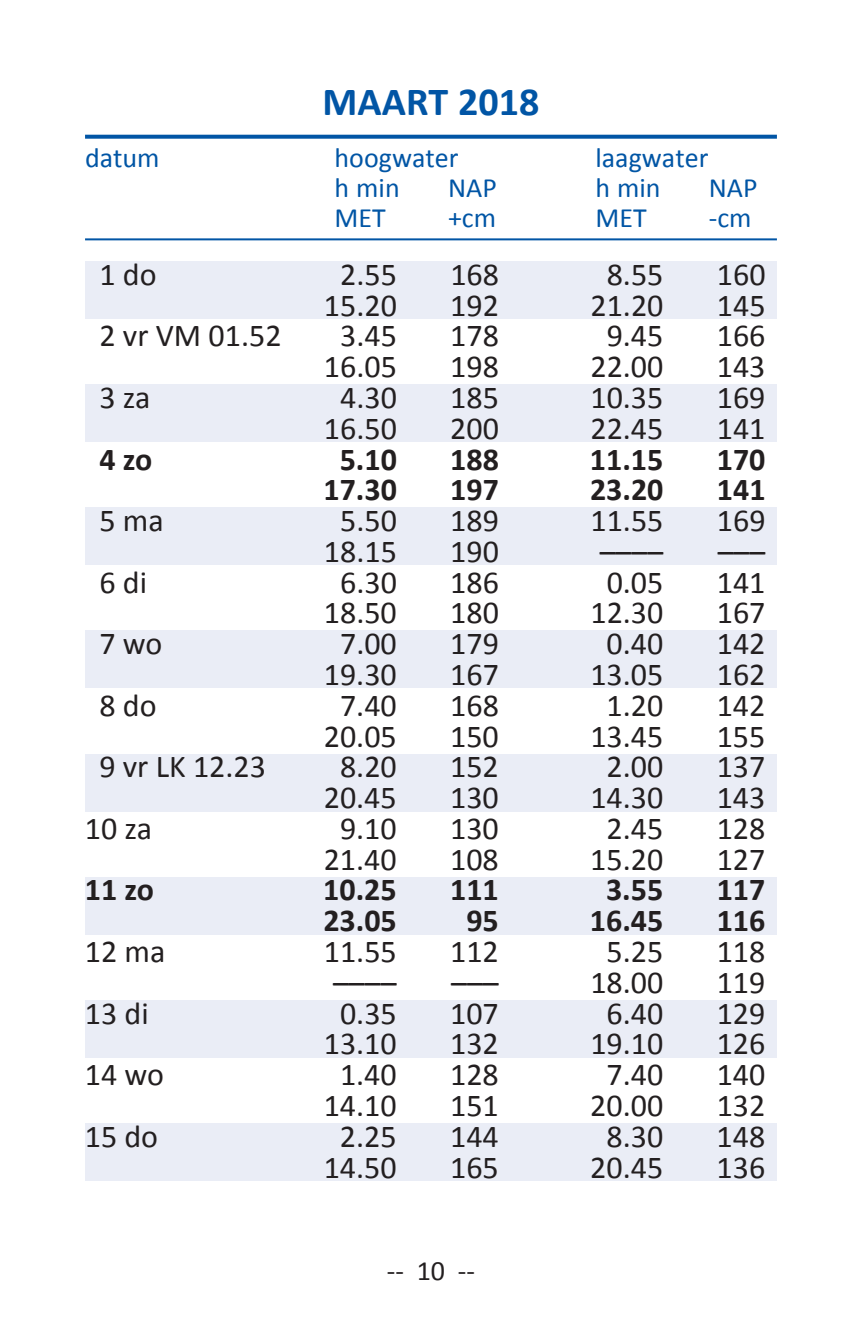
<style>
.page{position:relative;width:862px;height:1338px;background:#fff}
.page>*{position:absolute;margin:0;border:0;box-sizing:border-box;transform-origin:0 0}
.t1{font:700 40px "Calibri";color:#0155a5}
.t2{font:32px "Calibri";color:#231f20}
.t3{font:700 32px "Calibri";color:#231f20}
.t4{font:28px "Calibri";color:#0155a5}
.t5{font:28px "Calibri";color:#231f20}
</style>
<div class="page">
<div style="left:85px;top:261px;width:692px;height:58px;background:#eaedf6"></div>
<div style="left:85px;top:384px;width:692px;height:58px;background:#eaedf6"></div>
<div style="left:85px;top:507px;width:692px;height:58px;background:#eaedf6"></div>
<div style="left:85px;top:630px;width:692px;height:58px;background:#eaedf6"></div>
<div style="left:85px;top:754px;width:692px;height:57px;background:#eaedf6"></div>
<div style="left:85px;top:877px;width:692px;height:58px;background:#eaedf6"></div>
<div style="left:85px;top:1000px;width:692px;height:58px;background:#eaedf6"></div>
<div style="left:85px;top:1123px;width:692px;height:58px;background:#eaedf6"></div>
<svg style="left:85px;top:135px;width:692px;height:4px;background:#1461ab"></svg>
<hr style="left:85px;top:238px;width:692px;height:2px;background:#0155a5">
<p class="t1" style="left:322px;top:73px;width:218px">MAART 2018</p>
<p class="t4" style="left:85px;top:140px;width:76px">datum</p>
<p class="t4" style="left:334px;top:140px;width:125px">hoogwater</p>
<p class="t4" style="left:595px;top:140px;width:114px">laagwater</p>
<p class="t4" style="left:334px;top:170px;width:67px">h min</p>
<p class="t4" style="left:448px;top:170px;width:50px">NAP</p>
<p class="t4" style="left:595px;top:170px;width:67px">h min</p>
<p class="t4" style="left:709px;top:170px;width:50px">NAP</p>
<p class="t4" style="left:334px;top:200px;width:53px">MET</p>
<p class="t4" style="left:448px;top:200px;width:50px">+cm</p>
<p class="t4" style="left:595px;top:200px;width:53px">MET</p>
<p class="t4" style="left:709px;top:200px;width:44px">-cm</p>
<p class="t2" style="left:100px;top:254px;width:59px">1 do</p>
<p class="t2" style="left:340px;top:254px;width:58px">2.55</p>
<p class="t2" style="left:450px;top:254px;width:50px">168</p>
<p class="t2" style="left:607px;top:254px;width:58px">8.55</p>
<p class="t2" style="left:717px;top:254px;width:50px">160</p>
<p class="t2" style="left:324px;top:285px;width:74px">15.20</p>
<p class="t2" style="left:450px;top:285px;width:50px">192</p>
<p class="t2" style="left:590px;top:285px;width:74px">21.20</p>
<p class="t2" style="left:717px;top:285px;width:50px">145</p>
<p class="t2" style="left:99px;top:316px;width:184px">2 vr VM 01.52</p>
<p class="t2" style="left:340px;top:316px;width:58px">3.45</p>
<p class="t2" style="left:450px;top:316px;width:50px">178</p>
<p class="t2" style="left:607px;top:316px;width:58px">9.45</p>
<p class="t2" style="left:717px;top:316px;width:50px">166</p>
<p class="t2" style="left:324px;top:347px;width:74px">16.05</p>
<p class="t2" style="left:450px;top:347px;width:50px">198</p>
<p class="t2" style="left:590px;top:347px;width:74px">22.00</p>
<p class="t2" style="left:717px;top:347px;width:50px">143</p>
<p class="t2" style="left:99px;top:377px;width:52px">3 za</p>
<p class="t2" style="left:340px;top:377px;width:58px">4.30</p>
<p class="t2" style="left:450px;top:377px;width:50px">185</p>
<p class="t2" style="left:590px;top:377px;width:74px">10.35</p>
<p class="t2" style="left:717px;top:377px;width:50px">169</p>
<p class="t2" style="left:324px;top:408px;width:74px">16.50</p>
<p class="t2" style="left:450px;top:408px;width:50px">200</p>
<p class="t2" style="left:590px;top:408px;width:74px">22.45</p>
<p class="t2" style="left:717px;top:408px;width:50px">141</p>
<p class="t3" style="left:99px;top:436px;width:54px">4 zo</p>
<p class="t3" style="left:340px;top:436px;width:59px">5.10</p>
<p class="t3" style="left:450px;top:436px;width:50px">188</p>
<p class="t3" style="left:590px;top:436px;width:75px">11.15</p>
<p class="t3" style="left:717px;top:436px;width:50px">170</p>
<p class="t3" style="left:323px;top:467px;width:75px">17.30</p>
<p class="t3" style="left:450px;top:467px;width:50px">197</p>
<p class="t3" style="left:590px;top:467px;width:75px">23.20</p>
<p class="t3" style="left:717px;top:467px;width:50px">141</p>
<p class="t2" style="left:99px;top:501px;width:66px">5 ma</p>
<p class="t2" style="left:340px;top:501px;width:58px">5.50</p>
<p class="t2" style="left:450px;top:501px;width:50px">189</p>
<p class="t2" style="left:590px;top:501px;width:74px">11.55</p>
<p class="t2" style="left:717px;top:501px;width:50px">169</p>
<p class="t2" style="left:324px;top:531px;width:74px">18.15</p>
<p class="t2" style="left:450px;top:531px;width:50px">190</p>
<p class="t2" style="left:600px;top:531px;width:65px">––––</p>
<p class="t2" style="left:717px;top:531px;width:49px">–––</p>
<p class="t2" style="left:99px;top:562px;width:49px">6 di</p>
<p class="t2" style="left:340px;top:562px;width:58px">6.30</p>
<p class="t2" style="left:450px;top:562px;width:50px">186</p>
<p class="t2" style="left:606px;top:562px;width:58px">0.05</p>
<p class="t2" style="left:717px;top:562px;width:50px">141</p>
<p class="t2" style="left:324px;top:593px;width:74px">18.50</p>
<p class="t2" style="left:450px;top:593px;width:50px">180</p>
<p class="t2" style="left:590px;top:593px;width:74px">12.30</p>
<p class="t2" style="left:717px;top:593px;width:50px">167</p>
<p class="t2" style="left:99px;top:624px;width:64px">7 wo</p>
<p class="t2" style="left:340px;top:624px;width:58px">7.00</p>
<p class="t2" style="left:450px;top:624px;width:50px">179</p>
<p class="t2" style="left:606px;top:624px;width:58px">0.40</p>
<p class="t2" style="left:717px;top:624px;width:50px">142</p>
<p class="t2" style="left:324px;top:655px;width:74px">19.30</p>
<p class="t2" style="left:450px;top:655px;width:50px">167</p>
<p class="t2" style="left:590px;top:655px;width:74px">13.05</p>
<p class="t2" style="left:717px;top:655px;width:50px">162</p>
<p class="t2" style="left:99px;top:685px;width:59px">8 do</p>
<p class="t2" style="left:340px;top:685px;width:58px">7.40</p>
<p class="t2" style="left:450px;top:685px;width:50px">168</p>
<p class="t2" style="left:606px;top:685px;width:58px">1.20</p>
<p class="t2" style="left:717px;top:685px;width:50px">142</p>
<p class="t2" style="left:324px;top:716px;width:74px">20.05</p>
<p class="t2" style="left:450px;top:716px;width:50px">150</p>
<p class="t2" style="left:590px;top:716px;width:74px">13.45</p>
<p class="t2" style="left:717px;top:716px;width:50px">155</p>
<p class="t2" style="left:99px;top:747px;width:168px">9 vr LK 12.23</p>
<p class="t2" style="left:340px;top:747px;width:58px">8.20</p>
<p class="t2" style="left:450px;top:747px;width:50px">152</p>
<p class="t2" style="left:606px;top:747px;width:58px">2.00</p>
<p class="t2" style="left:716px;top:747px;width:50px">137</p>
<p class="t2" style="left:324px;top:778px;width:74px">20.45</p>
<p class="t2" style="left:450px;top:778px;width:50px">130</p>
<p class="t2" style="left:590px;top:778px;width:74px">14.30</p>
<p class="t2" style="left:716px;top:778px;width:50px">143</p>
<p class="t2" style="left:85px;top:808px;width:69px">10 za</p>
<p class="t2" style="left:340px;top:808px;width:58px">9.10</p>
<p class="t2" style="left:450px;top:808px;width:50px">130</p>
<p class="t2" style="left:606px;top:808px;width:58px">2.45</p>
<p class="t2" style="left:716px;top:808px;width:50px">128</p>
<p class="t2" style="left:324px;top:839px;width:74px">21.40</p>
<p class="t2" style="left:450px;top:839px;width:50px">108</p>
<p class="t2" style="left:590px;top:839px;width:74px">15.20</p>
<p class="t2" style="left:716px;top:839px;width:50px">127</p>
<p class="t3" style="left:85px;top:867px;width:71px">11 zo</p>
<p class="t3" style="left:323px;top:867px;width:75px">10.25</p>
<p class="t3" style="left:450px;top:867px;width:50px">111</p>
<p class="t3" style="left:606px;top:867px;width:59px">3.55</p>
<p class="t3" style="left:716px;top:867px;width:50px">117</p>
<p class="t3" style="left:323px;top:898px;width:75px">23.05</p>
<p class="t3" style="left:466px;top:898px;width:34px">95</p>
<p class="t3" style="left:590px;top:898px;width:75px">16.45</p>
<p class="t3" style="left:717px;top:898px;width:50px">116</p>
<p class="t2" style="left:85px;top:932px;width:82px">12 ma</p>
<p class="t2" style="left:324px;top:932px;width:74px">11.55</p>
<p class="t2" style="left:450px;top:932px;width:50px">112</p>
<p class="t2" style="left:606px;top:932px;width:58px">5.25</p>
<p class="t2" style="left:717px;top:932px;width:50px">118</p>
<p class="t2" style="left:333px;top:962px;width:65px">––––</p>
<p class="t2" style="left:451px;top:962px;width:49px">–––</p>
<p class="t2" style="left:590px;top:962px;width:74px">18.00</p>
<p class="t2" style="left:717px;top:962px;width:50px">119</p>
<p class="t2" style="left:85px;top:993px;width:65px">13 di</p>
<p class="t2" style="left:340px;top:993px;width:58px">0.35</p>
<p class="t2" style="left:450px;top:993px;width:50px">107</p>
<p class="t2" style="left:606px;top:993px;width:58px">6.40</p>
<p class="t2" style="left:716px;top:993px;width:50px">129</p>
<p class="t2" style="left:324px;top:1024px;width:74px">13.10</p>
<p class="t2" style="left:450px;top:1024px;width:50px">132</p>
<p class="t2" style="left:590px;top:1024px;width:74px">19.10</p>
<p class="t2" style="left:716px;top:1024px;width:50px">126</p>
<p class="t2" style="left:85px;top:1055px;width:81px">14 wo</p>
<p class="t2" style="left:340px;top:1055px;width:58px">1.40</p>
<p class="t2" style="left:450px;top:1055px;width:50px">128</p>
<p class="t2" style="left:606px;top:1055px;width:58px">7.40</p>
<p class="t2" style="left:716px;top:1055px;width:50px">140</p>
<p class="t2" style="left:324px;top:1085px;width:74px">14.10</p>
<p class="t2" style="left:450px;top:1085px;width:50px">151</p>
<p class="t2" style="left:590px;top:1085px;width:74px">20.00</p>
<p class="t2" style="left:716px;top:1085px;width:50px">132</p>
<p class="t2" style="left:85px;top:1116px;width:75px">15 do</p>
<p class="t2" style="left:340px;top:1116px;width:58px">2.25</p>
<p class="t2" style="left:450px;top:1116px;width:50px">144</p>
<p class="t2" style="left:606px;top:1116px;width:58px">8.30</p>
<p class="t2" style="left:716px;top:1116px;width:50px">148</p>
<p class="t2" style="left:324px;top:1147px;width:74px">14.50</p>
<p class="t2" style="left:450px;top:1147px;width:50px">165</p>
<p class="t2" style="left:590px;top:1147px;width:74px">20.45</p>
<p class="t2" style="left:716px;top:1147px;width:50px">136</p>
<p class="t5" style="left:387px;top:1253px;width:89px">-- 10 --</p>
</div>
